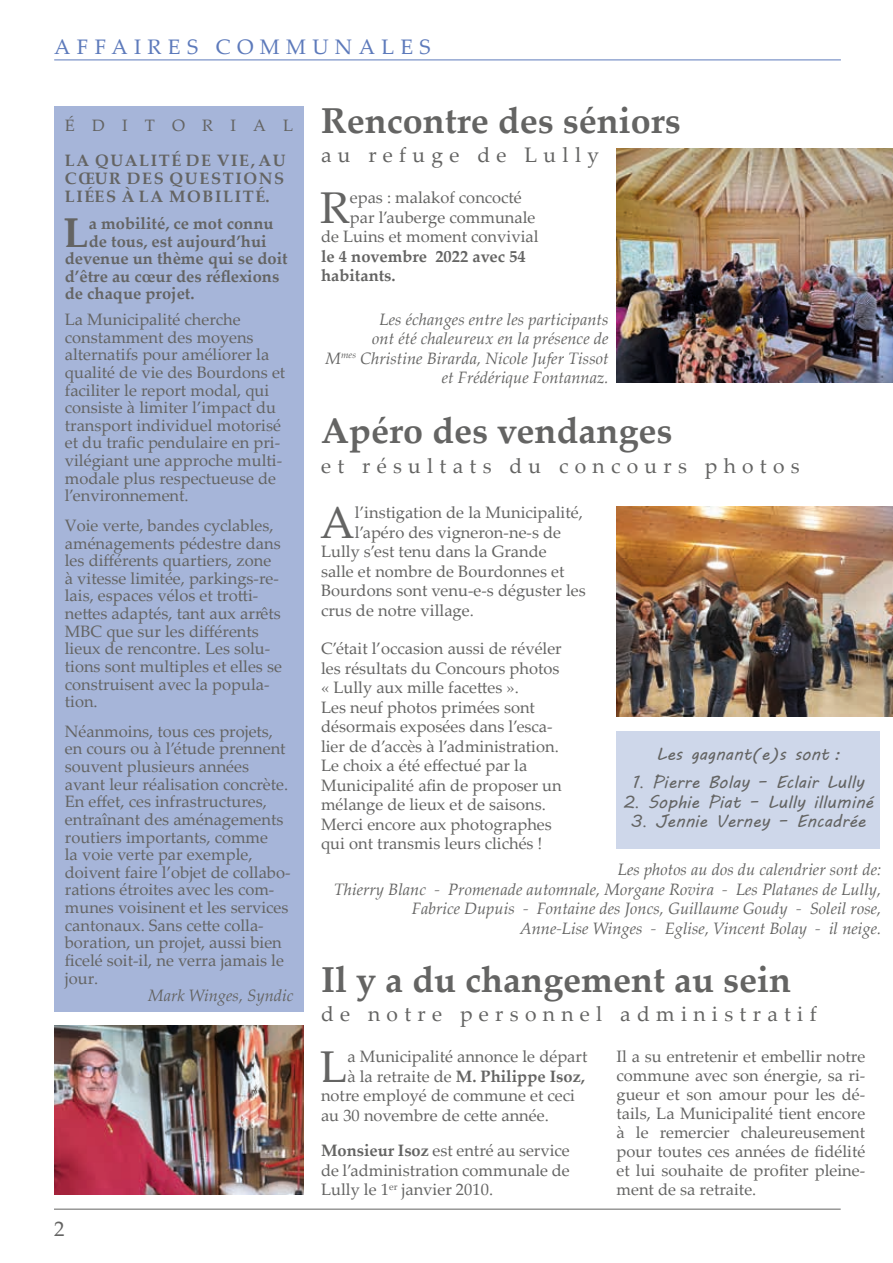
<style>
.page{position:relative;width:893px;height:1263px;background:#fff}
.page>*{position:absolute;margin:0;border:0;box-sizing:border-box;transform-origin:0 0}
.t1{font:44.55px "Palatino Linotype";color:#646463}
.t2{font:700 41.7px "Palatino Linotype";color:#646463}
.t3{font:700 36px "Palatino Linotype";color:#646463}
.t4{font:21px "Palatino Linotype";letter-spacing:.3em;color:#646463}
.t5{font:21px "Palatino Linotype";letter-spacing:.3em;color:#5d7abb}
.t6{font:17.25px "MV Boli";color:#646463}
.t7{font:16.5px/17.5px "Palatino Linotype";color:#646463}
.t8{font:italic 16.5px/19.5px "Palatino Linotype";color:#646463;text-align:right}
.t9{font:700 16.5px/17.5px "Palatino Linotype";color:#646463}
.t10{font:16.5px "Palatino Linotype";letter-spacing:1.04em;color:#646463}
.s1{font-family:"Palatino Linotype"}
.s2{font-weight:400}
.s3{font-weight:700}
</style>
<div class="page">
<div style="left:617px;top:731px;width:263px;height:118px;background:#ced7ea"></div>
<hr style="left:54px;top:1209px;width:787px;height:1px;background:#646463">
<hr style="left:54px;top:60px;width:787px;height:1px;background:#5d7abb">
<img style="left:617px;top:149px;width:276px;height:234px">
<div style="left:54px;top:106px;width:250px;height:906px;background:#a6b5d9"></div>
<img style="left:617px;top:506px;width:276px;height:210px">
<img style="left:54px;top:1026px;width:250px;height:169px">
<p class="t5" style="left:54px;top:32px;width:378px">AFFAIRES COMMUNALES</p>
<p class="t10" style="left:65px;top:114px;width:230px">ÉDITORIAL</p>
<p class="t9" style="left:65px;top:151px;width:222px;text-align:justify">LA QUALITÉ DE VIE, AU CŒUR DES QUESTIONS LIÉES À LA MOBILITÉ.</p>
<h2 class="t2" style="left:64px;top:203px;width:27px">L</h2>
<p class="t9" style="left:89px;top:214px;width:186px">a mobilité, ce mot connu</p>
<p class="t9" style="left:89px;top:232px;width:179px">de tous, est aujourd’hui</p>
<p class="t9" style="left:65px;top:249px;width:224px">devenue un thème qui se doit</p>
<p class="t9" style="left:65px;top:267px;width:216px">d’être au cœur des réflexions</p>
<p class="t9" style="left:65px;top:284px;width:131px">de chaque projet.</p>
<p class="t7" style="left:65px;top:310px;width:222px">La Municipalité cherche constamment des moyens alternatifs pour améliorer la qualité de vie des Bourdons et faciliter le report modal, qui consiste à limiter l’impact du transport individuel motorisé et du trafic pendulaire en pri&shy;vilégiant une approche multi&shy;modale plus respectueuse de l’environnement.</p>
<p class="t7" style="left:65px;top:516px;width:219px">Voie verte, bandes cyclables, aménagements pédestre dans les différents quartiers, zone à vitesse limitée, parkings-re&shy;lais, espaces vélos et trotti&shy;nettes adaptés, tant aux arrêts<br>MBC que sur les différents lieux de rencontre. Les solu&shy;tions sont multiples et elles se construisent avec la popula&shy;tion.</p>
<p class="t7" style="left:65px;top:722px;width:227px">Néanmoins, tous ces projets, en cours ou à l’étude prennent souvent plusieurs années avant leur réalisation concrète.<br>En effet, ces infrastructures, entraînant des aménagements routiers importants, comme<br>la voie verte par exemple, doivent faire l’objet de collabo&shy;rations étroites avec les com&shy;munes voisinent et les services cantonaux. Sans cette colla&shy;boration, un projet, aussi bien ficelé soit-il, ne verra jamais le jour.</p>
<p class="t8" style="left:148px;top:985px;width:147px">Mark Winges, Syndic</p>
<p class="t4" style="left:54px;top:1214px;width:12px">2</p>
<h3 class="t3" style="left:321px;top:95px;width:361px">Rencontre des séniors</h3>
<p class="t4" style="left:321px;top:140px;width:280px">au refuge de Lully</p>
<h1 class="t1" style="left:320px;top:176px;width:31px">R</h1>
<p class="t7" style="left:350px;top:188px;width:173px">epas : malakof concocté</p>
<p class="t7" style="left:350px;top:208px;width:187px">par l’auberge communale</p>
<p class="t7" style="left:321px;top:227px;width:219px">de Luins et moment convivial</p>
<p class="t9" style="left:321px;top:246px;width:206px;line-height:19.5px">le 4 novembre 2022 avec 54 habitants.</p>
<p class="t8" style="left:326px;top:308px;width:284px">Les échanges entre les participants<br>ont été chaleureux en la présence de<br>M<sup>mes</sup> Christine Birarda, Nicole Jufer Tissot et Frédérique Fontannaz.</p>
<h3 class="t3" style="left:321px;top:405px;width:353px">Apéro des vendanges</h3>
<p class="t4" style="left:321px;top:450px;width:480px">et résultats du concours photos</p>
<h1 class="t1" style="left:320px;top:491px;width:36px">A</h1>
<p class="t7" style="left:355px;top:503px;width:229px">l’instigation de la Municipalité,</p>
<p class="t7" style="left:355px;top:523px;width:208px">l’apéro des vigneron-ne-s de</p>
<p class="t7" style="left:321px;top:542px;width:227px">Lully s’est tenu dans la Grande</p>
<p class="t7" style="left:321px;top:562px;width:245px">salle et nombre de Bourdonnes et</p>
<p class="t7" style="left:321px;top:581px;width:266px">Bourdons sont venu-e-s déguster les</p>
<p class="t7" style="left:321px;top:601px;width:154px">crus de notre village.</p>
<p class="t7" style="left:321px;top:638px;width:242px;line-height:19.5px">C’était l’occasion aussi de révéler les résultats du Concours photos « Lully aux mille facettes ».<br>Les neuf photos primées sont désormais exposées dans l’esca&shy;lier de d’accès à l’administration.<br>Le choix a été effectué par la<br>Municipalité afin de proposer un mélange de lieux et de saisons.<br>Merci encore aux photographes qui ont transmis leurs clichés !</p>
<p class="t6" style="left:656px;top:742px;width:186px">Les gagnant(e)s sont :</p>
<p class="t6" style="left:633px;top:770px;width:233px">1<span class="s1">.</span> Pierre Bolay – Eclair Lully</p>
<p class="t6" style="left:623px;top:790px;width:251px">2<span class="s1">.</span> Sophie Piat – Lully illuminé</p>
<p class="t6" style="left:631px;top:809px;width:236px">3<span class="s1">.</span> Jennie Verney – Encadrée</p>
<p class="t8" style="left:334px;top:859px;width:549px">Les photos au dos du calendrier sont de:<br>Thierry Blanc - Promenade automnale, Morgane Rovira - Les Platanes de Lully, Fabrice Dupuis - Fontaine des Joncs, Guillaume Goudy - Soleil rose,<br>Anne-Lise Winges - Eglise, Vincent Bolay - il neige.</p>
<h3 class="t3" style="left:321px;top:954px;width:471px">Il y a du changement au sein</h3>
<p class="t4" style="left:321px;top:999px;width:497px">de notre personnel administratif</p>
<h1 class="t1" style="left:320px;top:1035px;width:29px">L</h1>
<p class="t7" style="left:347px;top:1047px;width:241px">a Municipalité annonce le départ</p>
<p class="t7" style="left:616px;top:1047px;width:250px;line-height:18.9px;text-align:justify">Il a su entretenir et embellir notre commune avec son énergie, sa ri&shy;gueur et son amour pour les dé&shy;tails, La Municipalité tient encore à le remercier chaleureusement pour toutes ces années de fidélité et lui souhaite de profiter pleine&shy;ment de sa retraite.</p>
<p class="t9" style="left:347px;top:1067px;width:239px"><span class="s2">à la retraite de</span> M. Philippe Isoz,</p>
<p class="t7" style="left:321px;top:1086px;width:255px">notre employé de commune et ceci</p>
<p class="t7" style="left:321px;top:1106px;width:229px">au 30 novembre de cette année.</p>
<p class="t7" style="left:321px;top:1140px;width:250px;line-height:19.5px;text-align:justify"><span class="s3">Monsieur Isoz</span> est entré au service de l’administration communale de Lully le 1<sup>er</sup> janvier 2010.</p>
</div>
